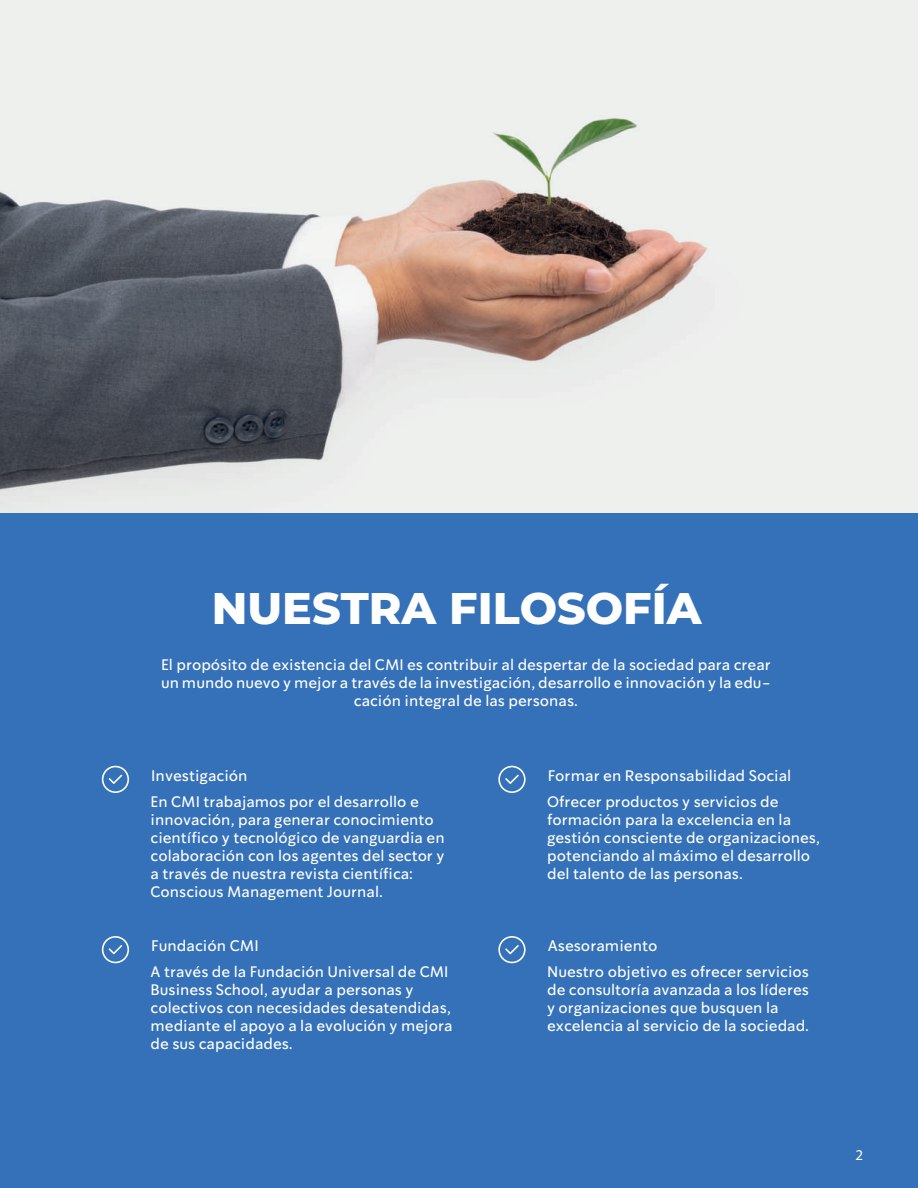
<style>
.page{position:relative;width:918px;height:1188px;background:#fff}
.page>*{position:absolute;margin:0;border:0;box-sizing:border-box;transform-origin:0 0}
.t1{font:800 44.25px "Montserrat";color:#fff}
.t2{font:15.15px "So Do Sans";color:#fff}
.t3{font:15px/18px "So Do Sans";color:#fff}
.t4{font:15px "Myriad Pro";color:#fff}
</style>
<div class="page">
<img style="left:0;top:0;width:918px;height:514px">
<div style="left:0;top:514px;width:918px;height:674px;background:#3571b8"></div>
<svg style="left:102px;top:766px;width:27px;height:27px"></svg>
<svg style="left:498px;top:766px;width:28px;height:27px"></svg>
<svg style="left:102px;top:936px;width:27px;height:27px"></svg>
<svg style="left:498px;top:936px;width:28px;height:27px"></svg>
<h1 class="t1" style="left:212px;top:576px;width:491px">NUESTRA FILOSOFÍA</h1>
<p class="t3" style="left:161px;top:656px;width:611px;text-align:center">El propósito de existencia del CMI es contribuir al despertar de la sociedad para crear un mundo nuevo y mejor a través de la investigación, desarrollo e innovación y la edu&shy;cación integral de las personas.</p>
<p class="t2" style="left:151px;top:767px;width:98px">Investigación</p>
<p class="t3" style="left:151px;top:793px;width:296px">En CMI trabajamos por el desarrollo e innovación, para generar conocimiento científico y tecnológico de vanguardia en colaboración con los agentes del sector y a través de nuestra revista científica:<br>Conscious Management Journal.</p>
<p class="t2" style="left:151px;top:937px;width:109px">Fundación CMI</p>
<p class="t3" style="left:151px;top:963px;width:303px">A través de la Fundación Universal de CMI Business School, ayudar a personas y colectivos con necesidades desatendidas, mediante el apoyo a la evolución y mejora de sus capacidades.</p>
<p class="t2" style="left:548px;top:767px;width:245px">Formar en Responsabilidad Social</p>
<p class="t3" style="left:547px;top:793px;width:274px">Ofrecer productos y servicios de formación para la excelencia en la gestión consciente de organizaciones, potenciando al máximo el desarrollo del talento de las personas.</p>
<p class="t2" style="left:548px;top:937px;width:111px">Asesoramiento</p>
<p class="t3" style="left:547px;top:963px;width:263px">Nuestro objetivo es ofrecer servicios de consultoría avanzada a los líderes y organizaciones que busquen la excelencia al servicio de la sociedad.</p>
<p class="t4" style="left:856px;top:1146px;width:9px">2</p>
</div>
